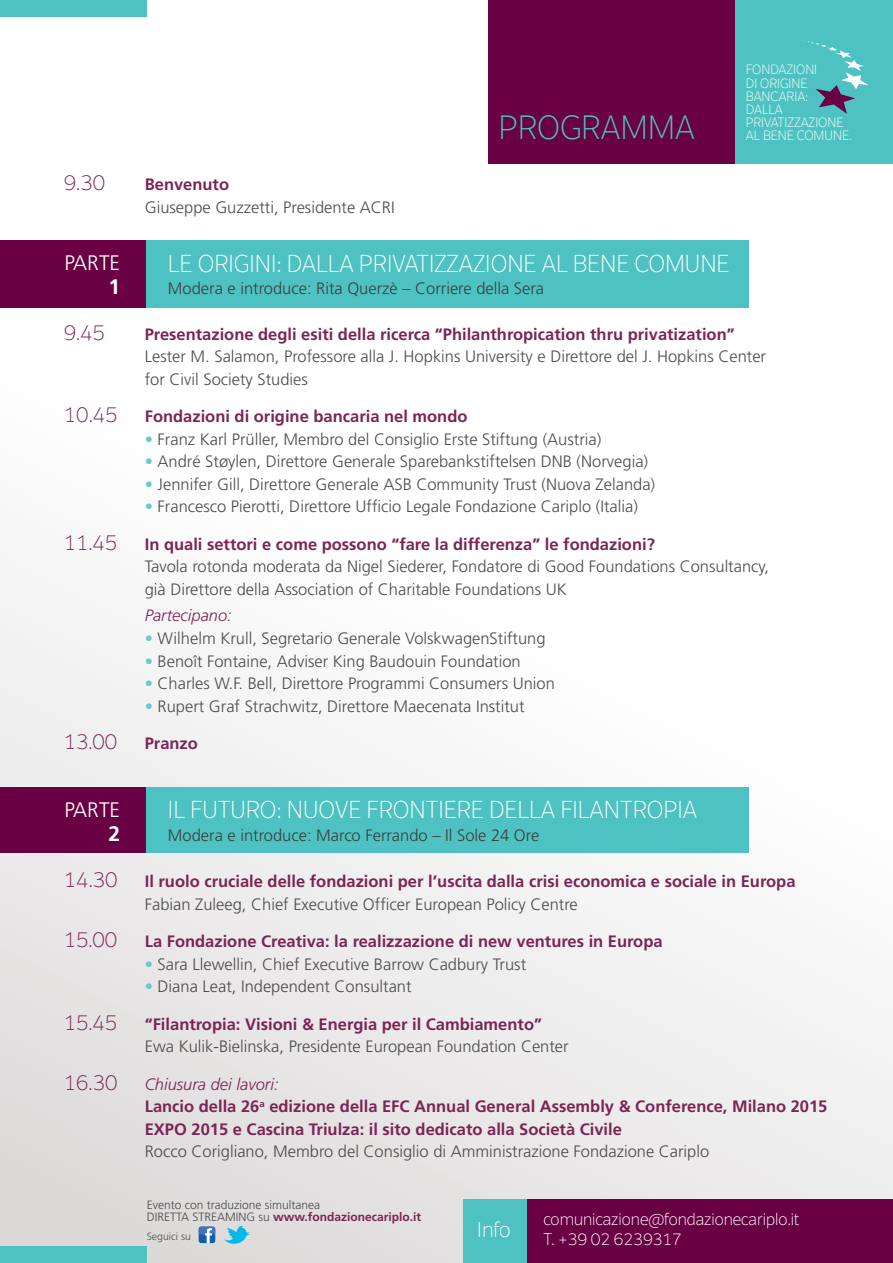
<style>
.page{position:relative;width:893px;height:1263px;background:#fff}
.page>*{position:absolute;margin:0;border:0;box-sizing:border-box;transform-origin:0 0}
.t1{font:100 33px "Brera";color:#4ec2c2}
.t2{font:100 24px "Brera";color:#fff}
.t3{font:100 21px "Brera";color:#7a2556}
.t4{font:300 21px "Frutiger";color:#fff}
.t5{font:100 21px "Brera";color:#fff}
.t6{font:700 21px "Frutiger";color:#fff}
.t7{font:300 16.5px/22.5px "Frutiger";color:#4b4c4d}
.t8{font:700 16.5px/22.5px "Frutiger";color:#7a2556}
.t9{font:300 16.5px "Frutiger";color:#3e3e3f}
.t10{font:100 16.5px/19.5px "Brera";color:#fff}
.t11{font:italic 300 16.5px "Frutiger";color:#7a2556}
.t12{font:100 13.2px/13.2px "Brera";color:#fff}
.t13{font:300 12px/12px "Frutiger";color:#4b4c4d}
.t14{font:300 10.5px "Frutiger";color:#4b4c4d}
.s1{color:#6dc9ca}
.s2{font-weight:300;font-style:italic}
.s3{font-weight:700;color:#7a2556}
</style>
<div class="page">
<div style="left:0;top:0;width:893px;height:1263px;background:linear-gradient(to bottom,#fff,#e8e6e6)"></div>
<div style="left:734px;top:0;width:159px;height:163px;background:#4ec2c2"></div>
<div style="left:0;top:0;width:147px;height:16px;background:#4ec2c2"></div>
<div style="left:0;top:240px;width:147px;height:68px;background:#690043"></div>
<div style="left:0;top:788px;width:147px;height:65px;background:#690043"></div>
<div style="left:147px;top:240px;width:602px;height:68px;background:#4ec2c2"></div>
<div style="left:147px;top:788px;width:602px;height:65px;background:#4ec2c2"></div>
<div style="left:0;top:1247px;width:147px;height:16px;background:#4ec2c2"></div>
<div style="left:488px;top:0;width:246px;height:163px;background:#690043"></div>
<div style="left:526px;top:1199px;width:367px;height:64px;background:#690043"></div>
<div style="left:463px;top:1199px;width:63px;height:64px;background:#4ec2c2"></div>
<svg style="left:802px;top:40px;width:67px;height:74px"></svg>
<svg style="left:199px;top:1226px;width:16px;height:17px"></svg>
<svg style="left:224px;top:1226px;width:26px;height:21px"></svg>
<p class="t3" style="left:64px;top:171px;width:43px">9.30</p>
<p class="t8" style="left:145px;top:173px;width:86px">Benvenuto</p>
<p class="t7" style="left:145px;top:196px;width:251px">Giuseppe Guzzetti, Presidente ACRI</p>
<h1 class="t1" style="left:499px;top:108px;width:198px">PROGRAMMA</h1>
<p class="t4" style="left:64px;top:251px;width:57px">PARTE</p>
<p class="t6" style="left:108px;top:274px;width:13px">1</p>
<h2 class="t2" style="left:168px;top:249px;width:42px">LE ORIGINI</h2>
<h2 class="t2" style="left:276px;top:249px;width:25px">: DALLA</h2>
<h2 class="t2" style="left:359px;top:249px;width:13px">PRIVATIZZAZIONE</h2>
<h2 class="t2" style="left:542px;top:249px;width:46px">AL BENE</h2>
<h2 class="t2" style="left:635px;top:249px;width:17px">COMUNE</h2>
<p class="t9" style="left:168px;top:279px;width:378px">Modera e introduce: Rita Querzè – Corriere della Sera</p>
<p class="t12" style="left:746px;top:63px;width:108px">FONDAZIONI<br>DI ORIGINE<br>BANCARIA:<br>DALLA<br>PRIVATIZZAZIONE<br>AL BENE COMUNE.</p>
<p class="t3" style="left:64px;top:320px;width:43px">9.45</p>
<p class="t8" style="left:145px;top:323px;width:591px">Presentazione degli esiti della ricerca “Philanthropication thru privatization”</p>
<p class="t7" style="left:145px;top:345px;width:623px">Lester M. Salamon, Professore alla J. Hopkins University e Direttore del J. Hopkins Center for Civil Society Studies</p>
<p class="t3" style="left:64px;top:403px;width:55px">10.45</p>
<p class="t8" style="left:145px;top:405px;width:324px">Fondazioni di origine bancaria nel mondo</p>
<p class="t7" style="left:145px;top:428px;width:458px"><span class="s1">•</span> Franz Karl Prüller, Membro del Consiglio Erste Stiftung (Austria)</p>
<p class="t7" style="left:145px;top:450px;width:505px"><span class="s1">•</span> André Støylen, Direttore Generale Sparebankstiftelsen DNB (Norvegia)</p>
<p class="t7" style="left:145px;top:473px;width:512px"><span class="s1">•</span> Jennifer Gill, Direttore Generale ASB Community Trust (Nuova Zelanda)</p>
<p class="t7" style="left:145px;top:495px;width:495px"><span class="s1">•</span> Francesco Pierotti, Direttore Ufficio Legale Fondazione Cariplo (Italia)</p>
<p class="t3" style="left:64px;top:530px;width:55px">11.45</p>
<p class="t8" style="left:145px;top:533px;width:512px">In quali settori e come possono “fare la differenza” le fondazioni?</p>
<p class="t7" style="left:145px;top:555px;width:626px">Tavola rotonda moderata da Nigel Siederer, Fondatore di Good Foundations Consultancy, già Direttore della Association of Charitable Foundations UK</p>
<p class="t11" style="left:145px;top:606px;width:89px">Partecipano:</p>
<p class="t7" style="left:145px;top:627px;width:402px"><span class="s1">•</span> Wilhelm Krull, Segretario Generale VolskwagenStiftung</p>
<p class="t7" style="left:145px;top:649px;width:377px"><span class="s1">•</span> Benoît Fontaine, Adviser King Baudouin Foundation</p>
<p class="t7" style="left:145px;top:672px;width:412px"><span class="s1">•</span> Charles W.F. Bell, Direttore Programmi Consumers Union</p>
<p class="t7" style="left:145px;top:694px;width:381px"><span class="s1">•</span> Rupert Graf Strachwitz, Direttore Maecenata Institut</p>
<p class="t3" style="left:64px;top:729px;width:55px">13.00</p>
<p class="t8" style="left:145px;top:732px;width:55px">Pranzo</p>
<p class="t4" style="left:64px;top:797px;width:57px">PARTE</p>
<p class="t6" style="left:108px;top:821px;width:13px">2</p>
<h2 class="t2" style="left:168px;top:796px;width:50px">IL FUTURO</h2>
<h2 class="t2" style="left:277px;top:796px;width:26px">: NUOVE</h2>
<h2 class="t2" style="left:367px;top:796px;width:26px">FRONTIERE</h2>
<h2 class="t2" style="left:489px;top:796px;width:14px">DELLA</h2>
<h2 class="t2" style="left:560px;top:796px;width:26px">FILANTROPIA</h2>
<p class="t9" style="left:168px;top:826px;width:373px">Modera e introduce: Marco Ferrando – Il Sole 24 Ore</p>
<p class="t3" style="left:64px;top:867px;width:55px">14.30</p>
<p class="t8" style="left:145px;top:870px;width:652px">Il ruolo cruciale delle fondazioni per l’uscita dalla crisi economica e sociale in Europa</p>
<p class="t7" style="left:145px;top:893px;width:435px">Fabian Zuleeg, Chief Executive Officer European Policy Centre</p>
<p class="t3" style="left:64px;top:927px;width:55px">15.00</p>
<p class="t8" style="left:145px;top:930px;width:519px">La Fondazione Creativa: la realizzazione di new ventures in Europa</p>
<p class="t7" style="left:145px;top:953px;width:383px"><span class="s1">•</span> Sara Llewellin, Chief Executive Barrow Cadbury Trust</p>
<p class="t7" style="left:145px;top:975px;width:268px"><span class="s1">•</span> Diana Leat, Independent Consultant</p>
<p class="t3" style="left:64px;top:1010px;width:55px">15.45</p>
<p class="t8" style="left:145px;top:1012px;width:399px">“Filantropia: Visioni &amp; Energia per il Cambiamento”</p>
<p class="t7" style="left:145px;top:1035px;width:425px">Ewa Kulik-Bielinska, Presidente European Foundation Center</p>
<p class="t3" style="left:64px;top:1070px;width:55px">16.30</p>
<p class="t8" style="left:145px;top:1072px;width:684px"><span class="s2">Chiusura dei lavori:<br></span>Lancio della 26<sup>a</sup> edizione della EFC Annual General Assembly &amp; Conference, Milano 2015<br>EXPO 2015 e Cascina Triulza: il sito dedicato alla Società Civile</p>
<p class="t7" style="left:145px;top:1140px;width:566px">Rocco Corigliano, Membro del Consiglio di Amministrazione Fondazione Cariplo</p>
<p class="t13" style="left:147px;top:1198px;width:276px">Evento con traduzione simultanea<br>DIRETTA STREAMING su <span class="s3">www.fondazionecariplo.it</span></p>
<p class="t14" style="left:147px;top:1230px;width:46px">Seguici su</p>
<p class="t5" style="left:477px;top:1217px;width:35px">I NFO</p>
<p class="t10" style="left:544px;top:1210px;width:257px">COMUNICAZIONE@FONDAZIONECARIPLO.IT<br>T. +39 02 6239317</p>
</div>
